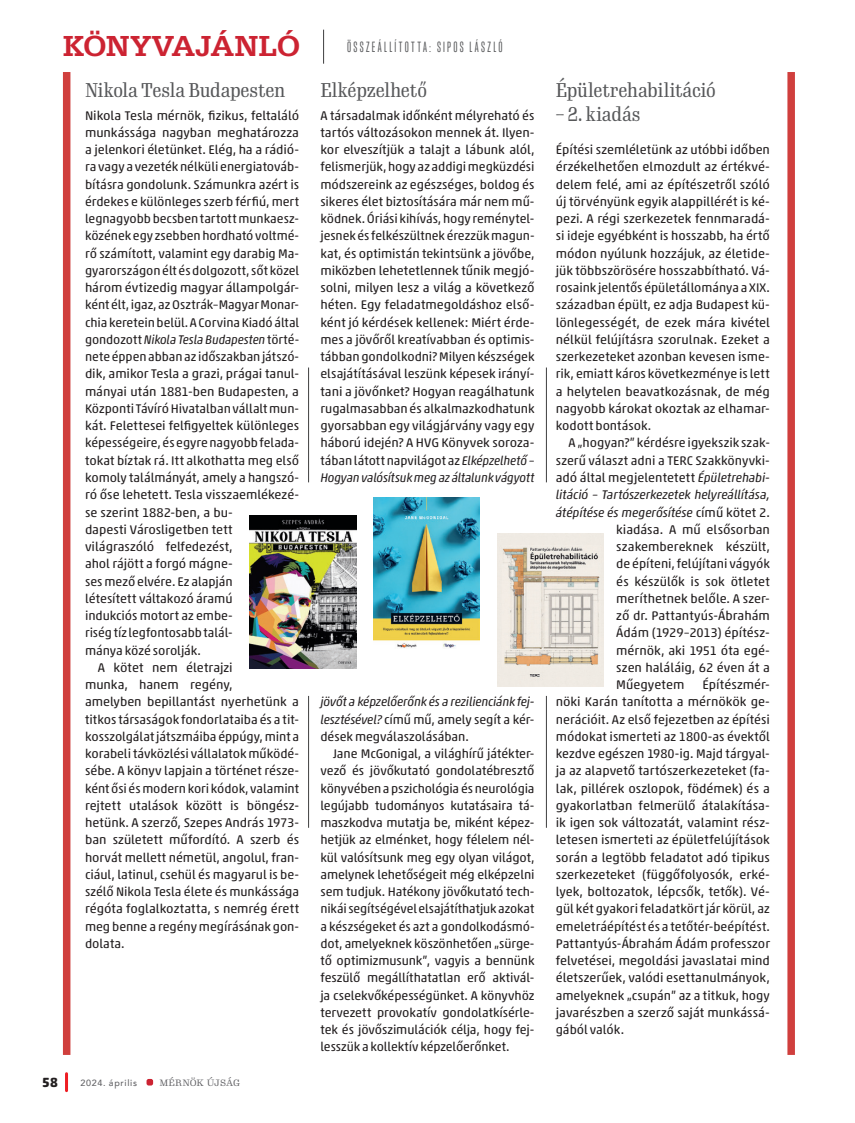
<style>
.page{position:relative;width:855px;height:1123px;background:#fff}
.page>*{position:absolute;margin:0;border:0;box-sizing:border-box;transform-origin:0 0}
.t1{font:700 30px "Serifa Reg";color:#cc2332}
.Alapszöveg{font:19.5px "Gimlet Text Compressed";letter-spacing:-.015em;color:#57585a}
.t2{font:13.5px "Trump Soft Pro";letter-spacing:.17em;color:#57585a}
.t3{font:700 13.5px "Akko Rounded Pro";color:#231f20}
.Alapszöveg-2{font:12.75px/17.2px "Akko Rounded Pro";letter-spacing:-.005em;color:#231f20;text-align:justify}
.Alapszöveg-3{font:italic 12.75px/17.2px "Akko Rounded Pro";letter-spacing:-.015em;color:#231f20;text-align:justify}
.t4{font:500 9px "Avenir";letter-spacing:.075em;color:#636366}
.t5{font:9px "Gimlet Text";letter-spacing:-.01em;color:#636366}
.s1{font-style:italic}
.s2{font-style:normal}
</style>
<div class="page">
<hr style="left:323px;top:30px;width:1px;height:34px;background:#3e3e3f">
<hr style="left:308px;top:696px;width:1px;height:131px;background:#3e3e3f">
<hr style="left:308px;top:367px;width:1px;height:115px;background:#3e3e3f">
<div style="left:63px;top:72px;width:7px;height:982px;background:#d03f3d"></div>
<div style="left:787px;top:72px;width:8px;height:982px;background:#d03f3d"></div>
<hr style="left:546px;top:696px;width:1px;height:131px;background:#3e3e3f">
<hr style="left:546px;top:367px;width:1px;height:115px;background:#3e3e3f">
<div style="left:146px;top:1078px;width:7px;height:7px;background:#cc2332;border-radius:2px"></div>
<hr style="left:65px;top:1073px;width:3px;height:17px;background:#ee1d23">
<img style="left:250px;top:515px;width:106px;height:153px">
<img style="left:373px;top:497px;width:106px;height:151px">
<img style="left:497px;top:533px;width:106px;height:153px">
<p class="t1" style="left:63px;top:29px;width:239px">KÖNYVAJÁNLÓ</p>
<p class="t2" style="left:347px;top:39px;width:157px">ÖSSZEÁLLÍTOTTA: SIPOS LÁSZLÓ</p>
<p class="Alapszöveg" style="left:85px;top:77px;width:202px">Nikola Tesla Budapesten</p>
<p class="Alapszöveg-2" style="left:85px;top:106px;width:216px;text-align:left">Nikola Tesla mérnök, fizikus, feltaláló munkássága nagyban meghatározza a jelenkori életünket. Elég, ha a rádió&shy;ra vagy a vezeték nélküli energiatováb&shy;bításra gondolunk. Számunkra azért is érdekes e különleges szerb férfiú, mert legnagyobb becsben tartott munkaesz&shy;közének egy zsebben hordható voltmé&shy;rő számított, valamint egy darabig Ma&shy;gyarországon élt és dolgozott, sőt közel három évtizedig magyar állampolgár&shy;ként élt, igaz, az Osztrák–Magyar Monar&shy;chia keretein belül. A Corvina Kiadó által gondozott <span class="s1">Nikola Tesla Budapesten</span> törté&shy;nete éppen abban az időszakban játszó&shy;dik, amikor Tesla a grazi, prágai tanul&shy;mányai után 1881-ben Budapesten, a Központi Távíró Hivatalban vállalt mun&shy;kát. Felettesei felfigyeltek különleges képességeire, és egyre nagyobb felada&shy;tokat bíztak rá. Itt alkothatta meg első komoly találmányát, amely a hangszó&shy;ró őse lehetett. Tesla visszaemlékezé&shy;se szerint 1882-ben, a bu-<br>dapesti Városligetben tett világraszóló felfedezést,<br>ahol rájött a forgó mágne-<br>ses mező elvére. Ez alapján<br>létesített váltakozó áramú<br>indukciós motort az embe-<br>riség tíz legfontosabb talál-<br>mánya közé sorolják.</p>
<p class="Alapszöveg-2" style="left:85px;top:658px;width:216px;text-align:left;text-indent:13px">A kötet nem életrajzi<br>munka, hanem regény,<br>amelyben bepillantást nyerhetünk a titkos társaságok fondorlataiba és a tit&shy;kosszolgálat játszmáiba éppúgy, mint a korabeli távközlési vállalatok működé&shy;sébe. A könyv lapjain a történet része&shy;ként ősi és modern kori kódok, valamint rejtett utalások között is böngész&shy;hetünk. A szerző, Szepes András 1973- ban született műfordító. A szerb és horvát mellett németül, angolul, fran&shy;ciául, latinul, csehül és magyarul is be&shy;szélő Nikola Tesla élete és munkássága régóta foglalkoztatta, s nemrég érett meg benne a regény megírásának gon&shy;dolata.</p>
<p class="t3" style="left:42px;top:1073px;width:17px">58</p>
<p class="t4" style="left:80px;top:1074px;width:58px">2024. április</p>
<p class="t5" style="left:159px;top:1076px;width:82px">MÉRNÖK ÚJSÁG</p>
<p class="Alapszöveg" style="left:320px;top:77px;width:108px">Elképzelhető</p>
<p class="Alapszöveg-2" style="left:320px;top:106px;width:216px">A társadalmak időnként mélyreható és tartós változásokon mennek át. Ilyen&shy;kor elveszítjük a talajt a lábunk alól, felismerjük, hogy az addigi megküzdési módszereink az egészséges, boldog és sikeres élet biztosítására már nem mű&shy;ködnek. Óriási kihívás, hogy reménytel&shy;jesnek és felkészültnek érezzük magun&shy;kat, és optimistán tekintsünk a jövőbe, miközben lehetetlennek tűnik megjó&shy;solni, milyen lesz a világ a következő héten. Egy feladatmegoldáshoz első&shy;ként jó kérdések kellenek: Miért érde&shy;mes a jövőről kreatívabban és optimis&shy;tábban gondolkodni? Milyen készségek elsajátításával leszünk képesek irányí&shy;tani a jövőnket? Hogyan reagálhatunk rugalmasabban és alkalmazkodhatunk gyorsabban egy világjárvány vagy egy háború idején? A HVG Könyvek soroza&shy;tában látott napvilágot az <span class="s1">Elképzelhető – Hogyan valósítsuk meg az általunk vágyott</span></p>
<p class="Alapszöveg-3" style="left:320px;top:693px;width:216px">jövőt a képzelőerőnk és a rezilienciánk fej&shy;lesztésével? <span class="s2">című mű, amely segít a kér&shy;dések megválaszolásában.</span></p>
<p class="Alapszöveg-2" style="left:320px;top:745px;width:216px;text-indent:13px">Jane McGonigal, a világhírű játékter&shy;vező és jövőkutató gondolatébresztő könyvében a pszichológia és neurológia legújabb tudományos kutatásaira tá&shy;maszkodva mutatja be, miként képez&shy;hetjük az elménket, hogy félelem nél&shy;kül valósítsunk meg egy olyan világot, amelynek lehetőségeit még elképzelni sem tudjuk. Hatékony jövőkutató tech&shy;nikái segítségével elsajátíthatjuk azokat a készségeket és azt a gondolkodásmó&shy;dot, amelyeknek köszönhetően „sürge&shy;tő optimizmusunk”, vagyis a bennünk feszülő megállíthatatlan erő aktivál&shy;ja cselekvőképességünket. A könyvhöz tervezett provokatív gondolatkísérle&shy;tek és jövőszimulációk célja, hogy fej&shy;lesszük a kollektív képzelőerőnket.</p>
<p class="Alapszöveg" style="left:556px;top:77px;width:162px">Épületrehabilitáció</p>
<p class="Alapszöveg" style="left:556px;top:101px;width:86px">– 2. kiadás</p>
<p class="Alapszöveg-2" style="left:556px;top:141px;width:216px">Építési szemléletünk az utóbbi időben érzékelhetően elmozdult az értékvé&shy;delem felé, ami az építészetről szóló új törvényünk egyik alappillérét is ké&shy;pezi. A régi szerkezetek fennmaradá&shy;si ideje egyébként is hosszabb, ha értő módon nyúlunk hozzájuk, az életide&shy;jük többszörösére hosszabbítható. Vá&shy;rosaink jelentős épületállománya a XIX. században épült, ez adja Budapest kü&shy;lönlegességét, de ezek mára kivétel nélkül felújításra szorulnak. Ezeket a szerkezeteket azonban kevesen isme&shy;rik, emiatt káros következménye is lett a helytelen beavatkozásnak, de még nagyobb károkat okoztak az elhamar&shy;kodott bontások.</p>
<p class="Alapszöveg-2" style="left:568px;top:434px;width:203px">A „hogyan?” kérdésre igyekszik szak-</p>
<p class="Alapszöveg-2" style="left:556px;top:451px;width:216px">szerű választ adni a TERC Szakkönyvki-</p>
<p class="Alapszöveg-2" style="left:556px;top:469px;width:216px">adó által megjelentetett <span class="s1">Épületrehabi-</span></p>
<p class="Alapszöveg-3" style="left:556px;top:486px;width:216px">litáció – Tartószerkezetek helyreállítása,</p>
<p class="Alapszöveg-3" style="left:556px;top:503px;width:216px">átépítése és megerősítése <span class="s2">című kötet 2.</span></p>
<p class="Alapszöveg-2" style="left:616px;top:520px;width:155px">kiadása. A mű elsősorban</p>
<p class="Alapszöveg-2" style="left:616px;top:538px;width:155px">szakembereknek készült,</p>
<p class="Alapszöveg-2" style="left:616px;top:555px;width:155px">de építeni, felújítani vágyók</p>
<p class="Alapszöveg-2" style="left:616px;top:572px;width:155px">és készülők is sok ötletet</p>
<p class="Alapszöveg-2" style="left:616px;top:589px;width:155px">meríthetnek belőle. A szer-</p>
<p class="Alapszöveg-2" style="left:616px;top:607px;width:155px">ző dr. Pattantyús-Ábrahám</p>
<p class="Alapszöveg-2" style="left:616px;top:624px;width:155px">Ádám (1929–2013) építész-</p>
<p class="Alapszöveg-2" style="left:616px;top:641px;width:155px">mérnök, aki 1951 óta egé-</p>
<p class="Alapszöveg-2" style="left:616px;top:658px;width:155px">szen haláláig, 62 éven át a</p>
<p class="Alapszöveg-2" style="left:616px;top:676px;width:70px">Műegyetem</p>
<p class="Alapszöveg-2" style="left:556px;top:676px;width:216px;text-indent:147px">Építészmér&shy;nöki Karán tanította a mérnökök ge&shy;nerációit. Az első fejezetben az építési módokat ismerteti az 1800-as évektől kezdve egészen 1980-ig. Majd tárgyal&shy;ja az alapvető tartószerkezeteket (fa&shy;lak, pillérek oszlopok, födémek) és a gyakorlatban felmerülő átalakítása&shy;ik igen sok változatát, valamint rész&shy;letesen ismerteti az épületfelújítások során a legtöbb feladatot adó tipikus szerkezeteket (függőfolyosók, erké&shy;lyek, boltozatok, lépcsők, tetők). Vé&shy;gül két gyakori feladatkört jár körül, az emeletráépítést és a tetőtér-beépítést.<br>Pattantyús-Ábrahám Ádám professzor felvetései, megoldási javaslatai mind életszerűek, valódi esettanulmányok, amelyeknek „csupán” az a titkuk, hogy javarészben a szerző saját munkássá&shy;gából valók.</p>
</div>
